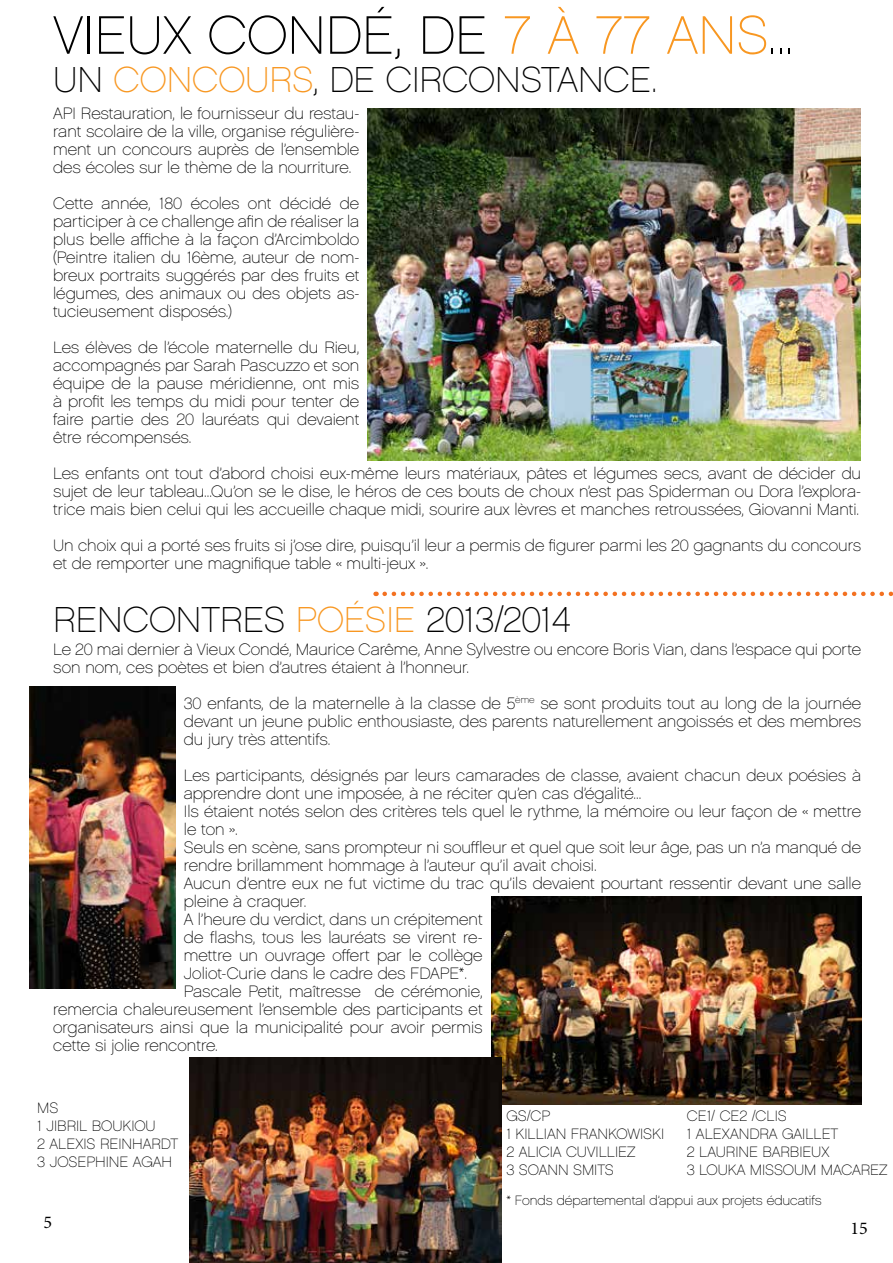
<style>
.page{position:relative;width:893px;height:1263px;background:#fff}
.page>*{position:absolute;margin:0;border:0;box-sizing:border-box;transform-origin:0 0}
.t1{font:54px "Chalet Paris Nineteen Sixty";color:#000}
.t2{font:36px "Chalet Paris Nineteen Sixty";letter-spacing:-.005em;color:#000}
.t3{font:36px "Chalet Paris Nineteen Sixty";color:#f89721}
.t4{font:18px "Minion Pro";color:#000}
.t5{font:16.5px/18px "Chalet Paris Nineteen Sixty";color:#000;text-align:justify}
.t6{font:15px/18px "Chalet Paris Nineteen Sixty";color:#000}
.t7{font:13.5px "Chalet Paris Nineteen Sixty";color:#000}
.s1{color:#f89721}
.s2{color:#000}
</style>
<div class="page">
<img style="left:368px;top:108px;width:492px;height:352px">
<img style="left:30px;top:687px;width:145px;height:301px">
<img style="left:491px;top:896px;width:370px;height:208px">
<img style="left:189px;top:1058px;width:312px;height:205px">
<svg style="left:385px;top:592px;width:508px;height:4px"></svg>
<h1 class="t1" style="left:53px;top:4px;width:648px">VIEUX CONDé, de <span class="s1">7 à 77 ans</span></h1>
<h1 class="t1" style="left:768px;top:4px;width:27px">...</h1>
<h2 class="t3" style="left:53px;top:59px;width:87px"><span class="s2">Un</span> concours</h2>
<h2 class="t2" style="left:313px;top:59px;width:96px">, de circonstance</h2>
<h2 class="t2" style="left:651px;top:59px;width:7px">.</h2>
<p class="t5" style="left:53px;top:104px;width:308px">API Restauration, le fournisseur du restau&shy;rant scolaire de la ville, organise régulière&shy;ment un concours auprès de l’ensemble des écoles sur le thème de la nourriture.</p>
<p class="t5" style="left:53px;top:194px;width:308px">Cette année, 180 écoles ont décidé de participer à ce challenge afin de réaliser la plus belle affiche à la façon d’Arcimboldo (Peintre italien du 16ème, auteur de nom&shy;breux portraits suggérés par des fruits et légumes, des animaux ou des objets as&shy;tucieusement disposés.)</p>
<p class="t5" style="left:53px;top:338px;width:308px">Les élèves de l’école maternelle du Rieu, accompagnés par Sarah Pascuzzo et son équipe de la pause méridienne, ont mis à profit les temps du midi pour tenter de faire partie des 20 lauréats qui devaient être récompensés.</p>
<p class="t5" style="left:53px;top:464px;width:809px">Les enfants ont tout d’abord choisi eux-même leurs matériaux, pâtes et légumes secs, avant de décider du sujet de leur tableau...Qu’on se le dise, le héros de ces bouts de choux n’est pas Spiderman ou Dora l’explora&shy;trice mais bien celui qui les accueille chaque midi, sourire aux lèvres et manches retroussées, Giovanni Manti.</p>
<p class="t5" style="left:53px;top:536px;width:809px">Un choix qui a porté ses fruits si j’ose dire, puisqu’il leur a permis de figurer parmi les 20 gagnants du concours et de remporter une magnifique table « multi-jeux ».</p>
<h2 class="t2" style="left:53px;top:599px;width:47px">Rencontres</h2>
<h2 class="t3" style="left:296px;top:599px;width:86px">poésie</h2>
<h2 class="t2" style="left:426px;top:599px;width:147px">2013/2014</h2>
<p class="t5" style="left:53px;top:640px;width:809px">Le 20 mai dernier à Vieux Condé, Maurice Carême, Anne Sylvestre ou encore Boris Vian, dans l’espace qui porte son nom, ces poètes et bien d’autres étaient à l’honneur.</p>
<p class="t5" style="left:184px;top:694px;width:679px">30 enfants, de la maternelle à la classe de 5<sup>ème</sup> se sont produits tout au long de la journée devant un jeune public enthousiaste, des parents naturellement angoissés et des membres du jury très attentifs.</p>
<p class="t5" style="left:184px;top:766px;width:679px">Les participants, désignés par leurs camarades de classe, avaient chacun deux poésies à</p>
<p class="t5" style="left:184px;top:784px;width:459px">apprendre dont une imposée, à ne réciter qu’en cas d’égalité...</p>
<p class="t5" style="left:184px;top:802px;width:679px">Ils étaient notés selon des critères tels quel le rythme, la mémoire ou leur façon de « mettre</p>
<p class="t5" style="left:184px;top:820px;width:55px">le ton ».</p>
<p class="t5" style="left:184px;top:838px;width:679px">Seuls en scène, sans prompteur ni souffleur et quel que soit leur âge, pas un n’a manqué de</p>
<p class="t5" style="left:184px;top:856px;width:414px">rendre brillamment hommage à l’auteur qu’il avait choisi.</p>
<p class="t5" style="left:184px;top:874px;width:679px">Aucun d’entre eux ne fut victime du trac qu’ils devaient pourtant ressentir devant une salle</p>
<p class="t5" style="left:184px;top:892px;width:124px">pleine à craquer.</p>
<p class="t5" style="left:184px;top:910px;width:300px">A l’heure du verdict, dans un crépitement</p>
<p class="t5" style="left:184px;top:928px;width:300px">de flashs, tous les lauréats se virent re-</p>
<p class="t5" style="left:184px;top:946px;width:300px">mettre un ouvrage offert par le collège</p>
<p class="t5" style="left:184px;top:964px;width:285px">Joliot-Curie dans le cadre des FDAPE*.</p>
<p class="t5" style="left:184px;top:982px;width:300px">Pascale Petit, maîtresse de cérémonie,</p>
<p class="t5" style="left:53px;top:1000px;width:431px">remercia chaleureusement l’ensemble des participants et</p>
<p class="t5" style="left:53px;top:1018px;width:431px">organisateurs ainsi que la municipalité pour avoir permis</p>
<p class="t5" style="left:53px;top:1036px;width:166px">cette si jolie rencontre.</p>
<p class="t6" style="left:37px;top:1099px;width:142px">MS<br>1 JIBRIL BOUKIOU<br>2 ALEXIS REINHARDT<br>3 JOSEPH INE AGAH</p>
<p class="t6" style="left:687px;top:1107px;width:202px">CE1/ CE2 /CLIS<br>1 ALEXANDRA GAILLET<br>2 LAURINE BARBIEUX<br>3 LOUKA MISSOUM MACAREZ</p>
<p class="t7" style="left:506px;top:1193px;width:317px">* Fonds départemental d’appui aux projets éducatifs</p>
<p class="t6" style="left:506px;top:1107px;width:159px">GS/CP<br>1 KILLIAN FRANKOWISKI<br>2 ALICIA CUVILLIEZ<br>3 SOANN SMITS</p>
<p class="t4" style="left:44px;top:1210px;width:10px">5</p>
<p class="t4" style="left:850px;top:1216px;width:19px">15</p>
</div>
